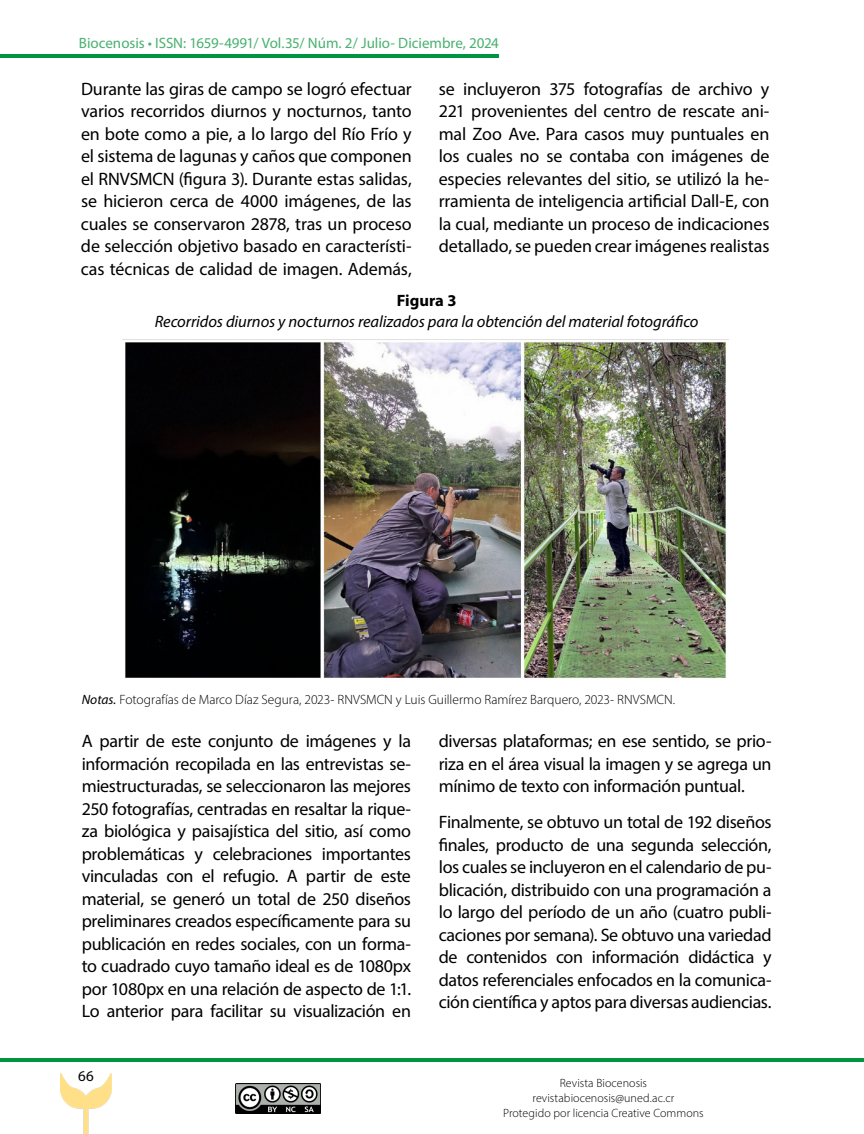
<style>
.page{position:relative;width:864px;height:1134px;background:#fff}
.page>*{position:absolute;margin:0;border:0;box-sizing:border-box;transform-origin:0 0}
.t1{font:18px/22.5px "Myriad Pro";letter-spacing:-.015em;color:#000;text-align:justify}
.t2{font:italic 16.5px "Myriad Pro";letter-spacing:-.005em;color:#000}
.t3{font:700 16.5px "Myriad Pro";color:#000}
.t4{font:15px "Myriad Pro";letter-spacing:-.005em;color:#49b170}
.t5{font:15px "Myriad Pro";color:#000}
.t6{font:300 13.5px "Myriad Pro";color:#000}
.t7{font:300 12px/15px "Myriad Pro";letter-spacing:.005em;color:#000;text-align:center}
.s1{font-weight:400;font-style:italic}
</style>
<div class="page">
<img style="left:61px;top:1074px;width:50px;height:60px">
<img style="left:235px;top:1084px;width:86px;height:30px">
<hr style="left:0;top:54px;width:499px;height:4px;background:#009641">
<hr style="left:0;top:1058px;width:864px;height:4px;background:#009641">
<img style="left:125px;top:340px;width:602px;height:339px">
<p class="t4" style="left:79px;top:34px;width:422px">Biocenosis • ISSN: 1659-4991/ Vol.35/ Núm. 2/ Julio- Diciembre, 2024</p>
<p class="t1" style="left:81px;top:77px;width:332px">Durante las giras de campo se logró efectuar varios recorridos diurnos y nocturnos, tanto en bote como a pie, a lo largo del Río Frío y el sistema de lagunas y caños que componen el RNVSMCN (figura 3). Durante estas salidas, se hicieron cerca de 4000 imágenes, de las cuales se conservaron 2878, tras un proceso de selección objetivo basado en característi&shy;cas técnicas de calidad de imagen. Además,</p>
<p class="t1" style="left:439px;top:77px;width:332px">se incluyeron 375 fotografías de archivo y 221 provenientes del centro de rescate ani&shy;mal Zoo Ave. Para casos muy puntuales en los cuales no se contaba con imágenes de especies relevantes del sitio, se utilizó la he&shy;rramienta de inteligencia artificial Dall-E, con la cual, mediante un proceso de indicaciones detallado, se pueden crear imágenes realistas</p>
<p class="t3" style="left:397px;top:290px;width:61px">Figura 3</p>
<p class="t2" style="left:155px;top:311px;width:545px">Recorridos diurnos y nocturnos realizados para la obtención del material fotográfico</p>
<p class="t6" style="left:82px;top:692px;width:595px"><span class="s1">Notas.</span> Fotografías de Marco Díaz Segura, 2023- RNVSMCN y Luis Guillermo Ramírez Barquero, 2023- RNVSMCN.</p>
<p class="t1" style="left:82px;top:730px;width:331px">A partir de este conjunto de imágenes y la información recopilada en las entrevistas se&shy;miestructuradas, se seleccionaron las mejores 250 fotografías, centradas en resaltar la rique&shy;za biológica y paisajística del sitio, así como problemáticas y celebraciones importantes vinculadas con el refugio. A partir de este material, se generó un total de 250 diseños preliminares creados específicamente para su publicación en redes sociales, con un forma&shy;to cuadrado cuyo tamaño ideal es de 1080px por 1080px en una relación de aspecto de 1:1.<br>Lo anterior para facilitar su visualización en</p>
<p class="t1" style="left:439px;top:730px;width:334px">diversas plataformas; en ese sentido, se prio&shy;riza en el área visual la imagen y se agrega un mínimo de texto con información puntual.</p>
<p class="t1" style="left:439px;top:811px;width:334px">Finalmente, se obtuvo un total de 192 diseños finales, producto de una segunda selección, los cuales se incluyeron en el calendario de pu&shy;blicación, distribuido con una programación a lo largo del período de un año (cuatro publi&shy;caciones por semana). Se obtuvo una variedad de contenidos con información didáctica y datos referenciales enfocados en la comunica&shy;ción científica y aptos para diversas audiencias.</p>
<p class="t5" style="left:78px;top:1067px;width:17px">66</p>
<p class="t7" style="left:503px;top:1075px;width:202px">Revista Biocenosis revistabiocenosis@uned.ac.cr<br>Protegido por licencia Creative Commons</p>
</div>
